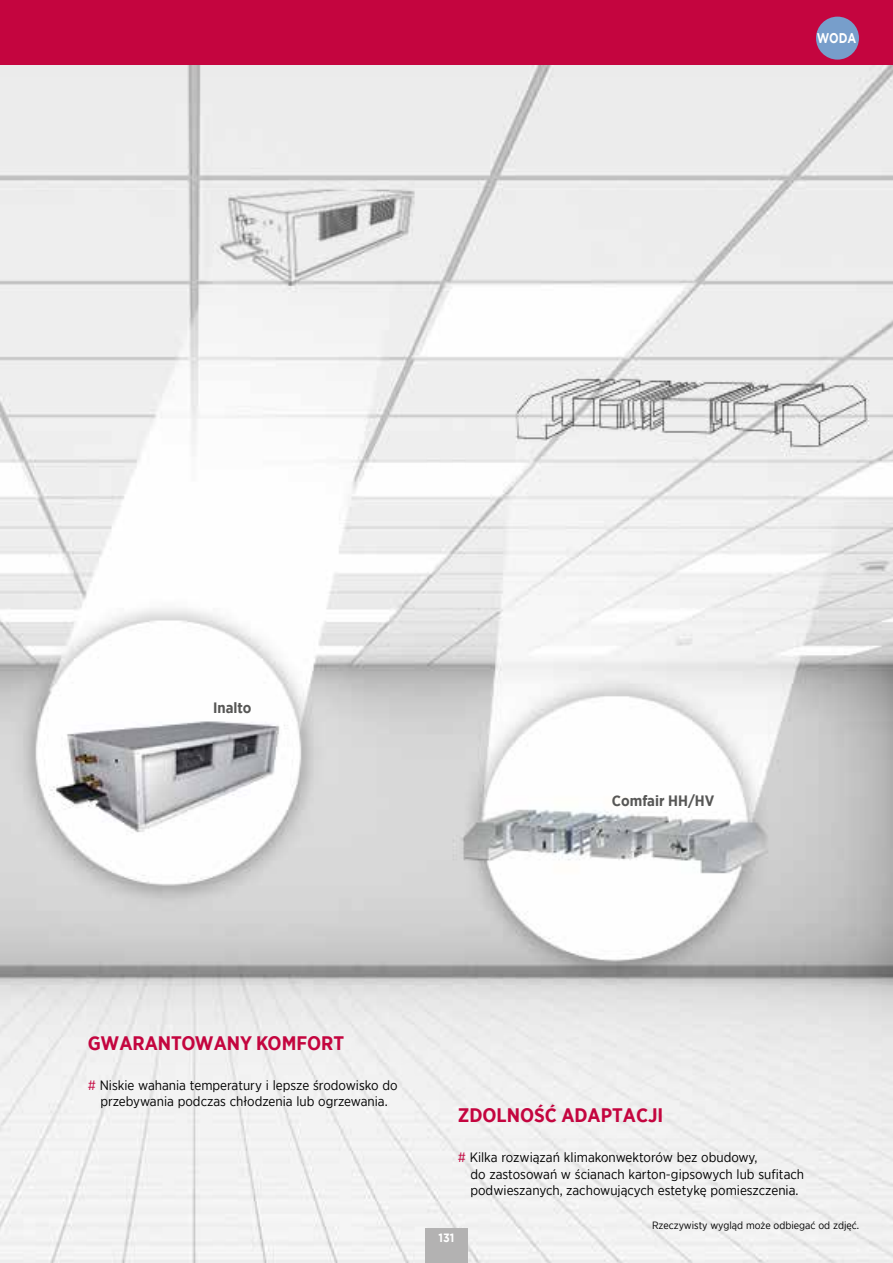
<style>
.page{position:relative;width:893px;height:1263px;background:#fff}
.page>*{position:absolute;margin:0;border:0;box-sizing:border-box;transform-origin:0 0}
.t1{font:700 19.5px "Gotham Narrow";color:#c4053f}
.t2{font:700 15px "Gotham Narrow";color:#575756}
.t3{font:700 14.1px "Gotham";color:#fff;scale:.8 1}
.t4{font:13.5px/16.2px "Gotham Narrow";color:#000}
.t5{font:700 12px "Gotham";color:#fff;scale:.9 1}
.t6{font:10.5px "Gotham Narrow";color:#000}
.s1{color:#c4053f}
</style>
<div class="page">
<div style="left:0;top:0;width:893px;height:77px;background:#c4053f"></div>
<div style="left:816px;top:17px;width:43px;height:43px;background:#779ecb;border-radius:50%"></div>
<img style="left:0;top:65px;width:893px;height:1198px">
<hr style="left:0;top:66px;width:1px;height:215px;background:#dadada">
<div style="left:425px;top:1229px;width:43px;height:34px;background:#b3b2b2"></div>
<p class="t3" style="left:817px;top:30px;width:51px">WODA</p>
<p class="t2" style="left:213px;top:698px;width:40px">Inalto</p>
<p class="t2" style="left:612px;top:791px;width:104px">Comfair HH/HV</p>
<h1 class="t1" style="left:88px;top:1030px;width:258px">GWARANTOWANY KOMFORT</h1>
<p class="t4" style="left:88px;top:1077px;width:311px;text-align:center"><span class="s1">#</span> Niskie wahania temperatury i lepsze środowisko do przebywania podczas chłodzenia lub ogrzewania.</p>
<h1 class="t1" style="left:458px;top:1103px;width:207px">ZDOLNOŚĆ ADAPTACJI</h1>
<p class="t4" style="left:470px;top:1149px;width:335px;text-indent:-13px"><span class="s1">#</span> Kilka rozwiązań klimakonwektorów bez obudowy,<br>do zastosowań w ścianach karton-gipsowych lub sufitach podwieszanych, zachowujących estetykę pomieszczenia.</p>
<p class="t5" style="left:439px;top:1231px;width:19px">131</p>
<p class="t6" style="left:652px;top:1219px;width:209px">Rzeczywisty wygląd może odbiegać od zdjęć.</p>
</div>
